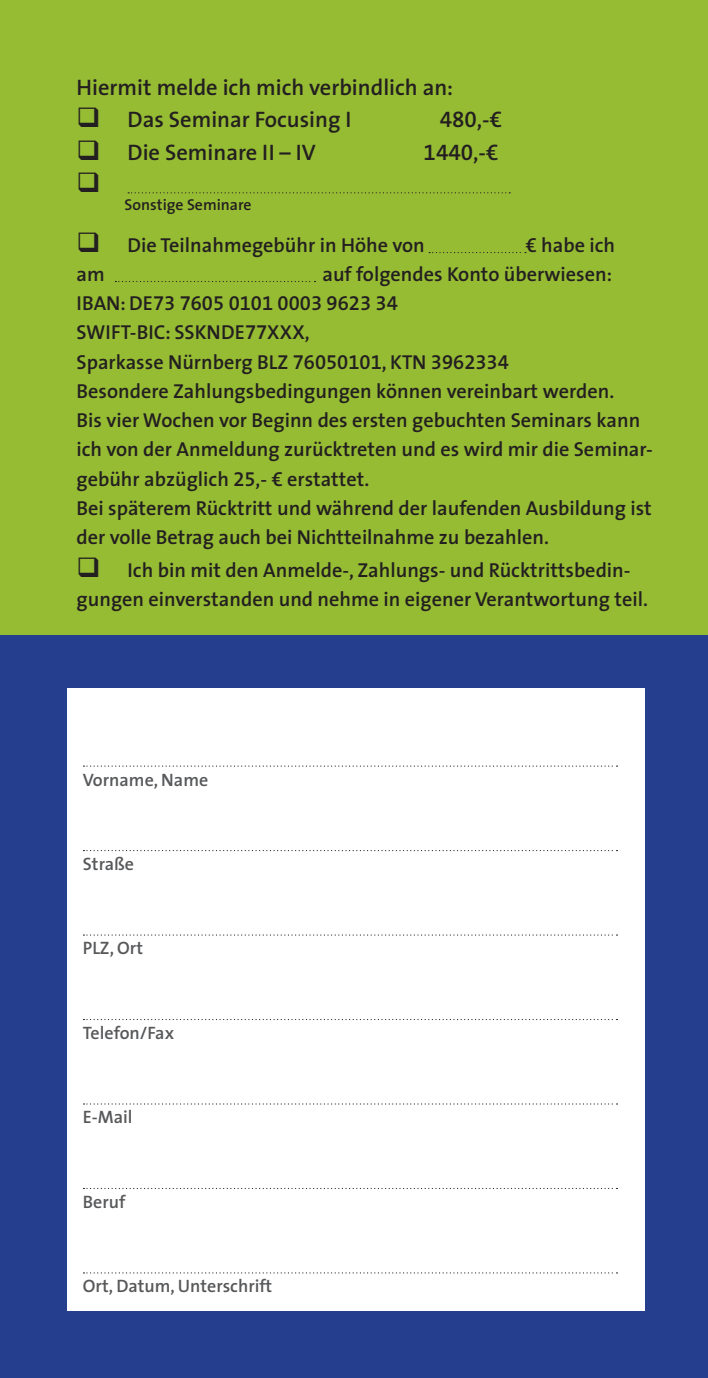
<style>
.page{position:relative;width:708px;height:1378px;background:#fff}
.page>*{position:absolute;margin:0;border:0;box-sizing:border-box;transform-origin:0 0}
.t1{font:600 22.5px "BG Thesis";color:#231f20}
.t2{font:600 20.25px/29.2px "BG Thesis";color:#231f20}
.t3{font:600 18px "BG Thesis";color:#57585a}
.t4{font:600 15.75px "BG Thesis";color:#231f20}
</style>
<div class="page">
<div style="left:0;top:0;width:708px;height:635px;background:#96bc33"></div>
<div style="left:0;top:635px;width:708px;height:743px;background:#253f8e"></div>
<svg style="left:128px;top:192px;width:382px;height:1px"></svg>
<div style="left:67px;top:688px;width:577px;height:623px;background:#fff"></div>
<svg style="left:83px;top:765px;width:535px;height:1px"></svg>
<svg style="left:83px;top:850px;width:535px;height:1px"></svg>
<svg style="left:83px;top:934px;width:535px;height:1px"></svg>
<svg style="left:83px;top:1019px;width:535px;height:1px"></svg>
<svg style="left:83px;top:1103px;width:535px;height:1px"></svg>
<svg style="left:83px;top:1188px;width:535px;height:1px"></svg>
<svg style="left:83px;top:1272px;width:535px;height:1px"></svg>
<svg style="left:429px;top:252px;width:97px;height:1px"></svg>
<svg style="left:115px;top:281px;width:201px;height:1px"></svg>
<p class="t1" style="left:77px;top:73px;width:378px">Hiermit melde ich mich verbindlich an:</p>
<p class="t1" style="left:77px;top:105px;width:276px">❑ Das Seminar Focusing I</p>
<p class="t1" style="left:440px;top:105px;width:64px">480,-€</p>
<p class="t1" style="left:77px;top:138px;width:241px">❑ Die Seminare II – IV</p>
<p class="t1" style="left:424px;top:138px;width:76px">1440,-€</p>
<p class="t4" style="left:125px;top:195px;width:129px">Sonstige Seminare</p>
<p class="t2" style="left:77px;top:230px;width:350px">❑ Die Teilnahmegebühr in Höhe von</p>
<p class="t2" style="left:526px;top:230px;width:91px">€ habe ich</p>
<p class="t2" style="left:77px;top:260px;width:30px">am</p>
<p class="t2" style="left:77px;top:260px;width:578px;text-indent:246px">auf folgendes Konto überwiesen:<br>IBAN: DE73 7605 0101 0003 9623 34<br>SWIFT-BIC: SSKNDE77XXX,<br>Sparkasse Nürnberg BLZ 76050101, KTN 3962334<br>Besondere Zahlungsbedingungen können vereinbart werden.<br>Bis vier Wochen vor Beginn des ersten gebuchten Seminars kann ich von der Anmeldung zurücktreten und es wird mir die Seminar&shy;gebühr abzüglich 25,- € erstattet.<br>Bei späterem Rücktritt und während der laufenden Ausbildung ist der volle Betrag auch bei Nichtteilnahme zu bezahlen.</p>
<p class="t2" style="left:77px;top:555px;width:573px">❑ Ich bin mit den Anmelde-, Zahlungs- und Rücktrittsbedin&shy;gungen einverstanden und nehme in eigener Verantwortung teil.</p>
<p class="t3" style="left:83px;top:768px;width:127px">Vorname, Name</p>
<p class="t3" style="left:83px;top:852px;width:53px">Straße</p>
<p class="t3" style="left:83px;top:937px;width:62px">PLZ, Ort</p>
<p class="t3" style="left:83px;top:1021px;width:93px">Telefon/Fax</p>
<p class="t3" style="left:83px;top:1105px;width:51px">E-Mail</p>
<p class="t3" style="left:83px;top:1190px;width:44px">Beruf</p>
<p class="t3" style="left:83px;top:1274px;width:191px">Ort, Datum, Unterschrift</p>
</div>
